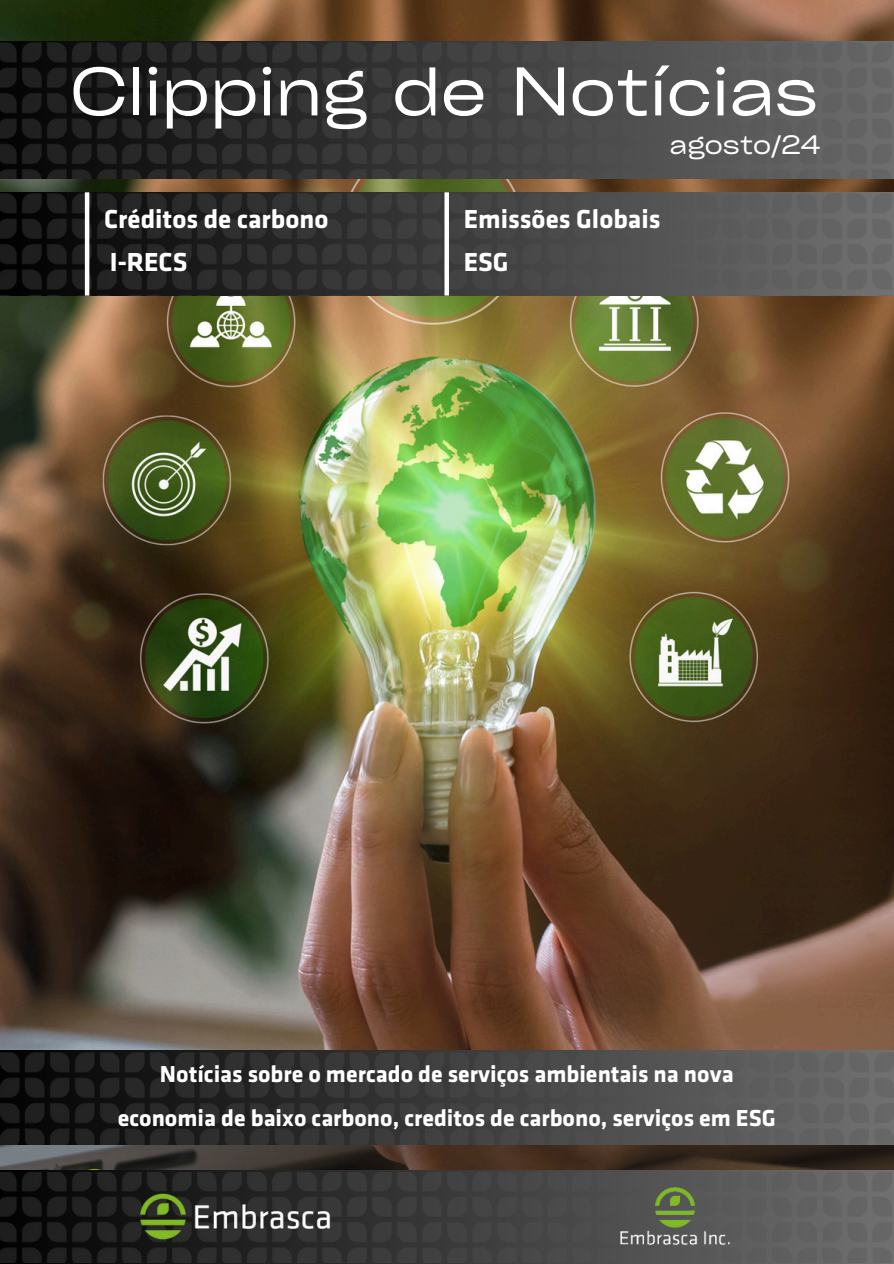
<style>
.page{position:relative;width:894px;height:1264px;background:#fff}
.page>*{position:absolute;margin:0;border:0;box-sizing:border-box;transform-origin:0 0}
.t1{font:expanded 65.7px "Cy Grotesk";color:#fff}
.t2{font:700 27px "Klavika";color:#fff}
.t3{font:expanded 25.5px "Cy Grotesk";color:#fff}
.t4{font:700 24px/43.8px "Klavika";color:#fff;text-align:center}
</style>
<div class="page">
<img style="left:0;top:0;width:893px;height:1050px">
<svg style="left:0;top:1144px;width:893px;height:26px;background:#413329"></svg>
<img style="left:44px;top:1144px;width:63px;height:26px">
<img style="left:0;top:1172px;width:891px;height:90px">
<img style="left:107px;top:1144px;width:256px;height:119px">
<img style="left:0;top:192px;width:891px;height:104px">
<hr style="left:85px;top:192px;width:4px;height:103px;background:#fff">
<div style="left:444px;top:192px;width:5px;height:103px;background:#fff"></div>
<img style="left:568px;top:1148px;width:213px;height:115px">
<img style="left:0;top:1050px;width:893px;height:94px">
<img style="left:0;top:42px;width:891px;height:137px">
<p class="t1" style="left:70px;top:50px;width:749px">Clipping de Notícias</p>
<p class="t3" style="left:669px;top:129px;width:152px">agosto/24</p>
<h3 class="t2" style="left:104px;top:208px;width:226px">Créditos de carbono</h3>
<p class="t2" style="left:110px;top:250px;width:79px">I-RECS</p>
<h2 class="t2" style="left:463px;top:208px;width:198px">Emissões Globais</h2>
<p class="t2" style="left:463px;top:250px;width:46px">ESG</p>
<p class="t4" style="left:118px;top:1052px;width:659px">Notícias sobre o mercado de serviços ambientais na nova economia de baixo carbono, creditos de carbono, serviços em ESG</p>
</div>
